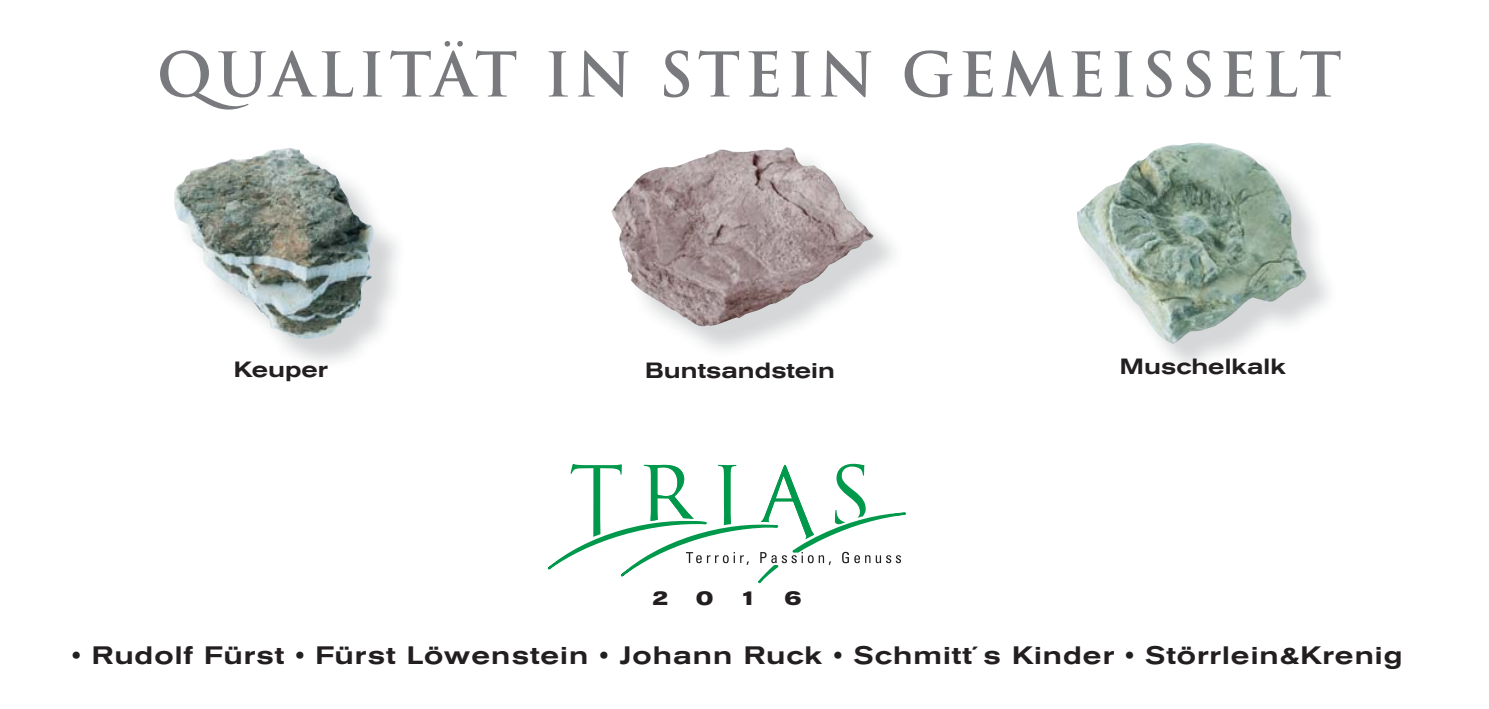
<style>
.page{position:relative;width:1489px;height:709px;background:#fff}
.page>*{position:absolute;margin:0;border:0;box-sizing:border-box;transform-origin:0 0}
.t1{font:700 60px "Trajan Pro";letter-spacing:.07em;color:#797a7d}
.t2{font:500 25px "Akzidenz Grot Ext BQ";letter-spacing:.04em;color:#231f20}
.t3{font:500 22px "Akzidenz Grot Ext BQ";color:#231f20}
.t4{font:700 20px "Akzidenz Grot Ext BQ";color:#231f20}
</style>
<div class="page">
<img style="left:174px;top:148px;width:201px;height:192px">
<img style="left:1077px;top:142px;width:229px;height:202px">
<img style="left:611px;top:147px;width:262px;height:181px">
<svg style="left:547px;top:464px;width:360px;height:120px"></svg>
<h1 class="t1" style="left:157px;top:41px;width:1186px">QUALITÄT IN STEIN GEMEISSELT</h1>
<p class="t3" style="left:234px;top:362px;width:95px">Keuper</p>
<p class="t3" style="left:645px;top:363px;width:191px">Buntsandstein</p>
<p class="t3" style="left:1119px;top:359px;width:167px">Muschelkalk</p>
<p class="t4" style="left:652px;top:586px;width:19px">2</p>
<p class="t4" style="left:696px;top:586px;width:19px">0</p>
<p class="t4" style="left:740px;top:586px;width:19px">1</p>
<p class="t4" style="left:784px;top:586px;width:19px">6</p>
<p class="t2" style="left:72px;top:646px;width:1331px">• Rudolf Fürst • Fürst Löwenstein • Johann Ruck • Schmitt´s Kinder • Störrlein&amp;Krenig</p>
</div>
